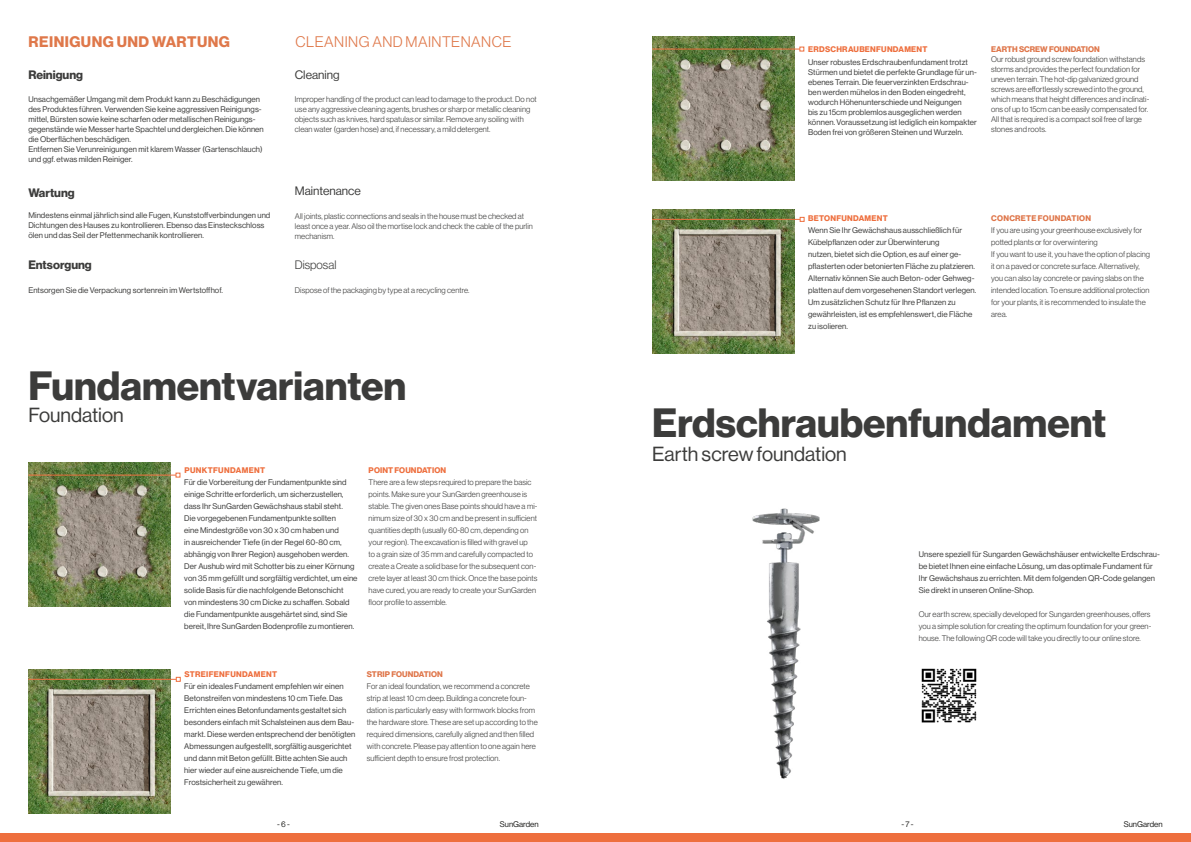
<style>
.page{position:relative;width:1191px;height:842px;background:#fff}
.page>*{position:absolute;margin:0;border:0;box-sizing:border-box;transform-origin:0 0}
.t1{font:700 40px "Neue Haas Display";color:#3c3c3b}
.t2{font:20px "Neue Haas Display";color:#3c3c3b}
.t3{font:300 15px "Neue Haas Display";letter-spacing:.03em;color:#df784a}
.t4{font:700 15px "Neue Haas Display";letter-spacing:.03em;color:#df784a}
.t5{font:700 12px "Neue Haas Display";color:#3c3c3b}
.t6{font:12px "Neue Haas Display";color:#3c3c3b}
.t7{font:300 12px "Neue Haas Display";color:#3c3c3b}
.t8{font:8px/12px "Neue Haas Display";letter-spacing:.01em;color:#3c3c3b}
.t9{font:300 8px/12px "Neue Haas Display";letter-spacing:.01em;color:#3c3c3b}
.t10{font:700 8px "Neue Haas Display";letter-spacing:.03em;color:#ee6f3e}
.t11{font:700 8px "Neue Haas Display";letter-spacing:.01em;color:#df764a}
.t12{font:8px "Neue Haas Display";color:#1d1d1b}
.t13{font:700 8px "Neue Haas Display";letter-spacing:.03em;color:#df764a}
.t14{font:700 8px "Neue Haas Display";letter-spacing:.01em;color:#ee6f3e}
</style>
<div class="page">
<div style="left:0;top:834px;width:1191px;height:8px;background:#ee6f3e"></div>
<img style="left:28px;top:462px;width:143px;height:144px">
<img style="left:28px;top:669px;width:143px;height:145px">
<hr style="left:28px;top:475px;width:148px;height:1px;background:#ee6f3e">
<svg style="left:175px;top:473px;width:5px;height:5px"></svg>
<hr style="left:28px;top:679px;width:148px;height:1px;background:#ee6f3e">
<svg style="left:176px;top:677px;width:5px;height:5px"></svg>
<img style="left:652px;top:36px;width:142px;height:144px">
<img style="left:652px;top:209px;width:142px;height:145px">
<hr style="left:652px;top:49px;width:148px;height:1px;background:#ee6f3e">
<svg style="left:799px;top:47px;width:5px;height:5px"></svg>
<hr style="left:652px;top:219px;width:148px;height:1px;background:#ee6f3e">
<svg style="left:799px;top:217px;width:5px;height:5px"></svg>
<img style="left:752px;top:508px;width:68px;height:271px">
<img style="left:921px;top:668px;width:56px;height:55px">
<h3 class="t4" style="left:29px;top:33px;width:203px">REINIGUNG UND WARTUNG</h3>
<h3 class="t5" style="left:28px;top:68px;width:56px">Reinigung</h3>
<h3 class="t3" style="left:296px;top:34px;width:217px">CLEANING AND MAINTENANCE</h3>
<h3 class="t6" style="left:295px;top:68px;width:46px">Cleaning</h3>
<p class="t8" style="left:28px;top:94px;width:237px;line-height:10px">Unsachgemäßer Umgang mit dem Produkt kann zu Beschädigungen des Produktes führen. Verwenden Sie keine aggressiven Reinigungs&shy;mittel, Bürsten sowie keine scharfen oder metallischen Reinigungs&shy;gegenstände wie Messer harte Spachtel und dergleichen. Die können die Oberflächen beschädigen.<br>Entfernen Sie Verunreinigungen mit klarem Wasser (Gartenschlauch) und ggf. etwas milden Reiniger.</p>
<p class="t9" style="left:295px;top:94px;width:243px;line-height:10px">Improper handling of the product can lead to damage to the product. Do not use any aggressive cleaning agents, brushes or sharp or metallic cleaning objects such as knives, hard spatulas or similar. Remove any soiling with clean water (garden hose) and, if necessary, a mild detergent.</p>
<h3 class="t5" style="left:28px;top:186px;width:48px">Wartung</h3>
<h3 class="t6" style="left:295px;top:184px;width:68px">Maintenance</h3>
<p class="t8" style="left:28px;top:210px;width:243px;line-height:10px">Mindestens einmal jährlich sind alle Fugen, Kunststoffverbindungen und<br>Dichtungen des Hauses zu kontrollieren. Ebenso das Einsteckschloss ölen und das Seil der Pfettenmechanik kontrollieren.</p>
<p class="t9" style="left:295px;top:211px;width:239px;line-height:10px">All joints, plastic connections and seals in the house must be checked at least once a year. Also oil the mortise lock and check the cable of the purlin mechanism.</p>
<h3 class="t5" style="left:28px;top:258px;width:65px">Entsorgung</h3>
<h3 class="t7" style="left:295px;top:258px;width:43px">Disposal</h3>
<p class="t8" style="left:28px;top:285px;width:196px">Entsorgen Sie die Verpackung sortenrein im Wertstoffhof.</p>
<p class="t9" style="left:295px;top:285px;width:176px">Dispose of the packaging by type at a recycling centre.</p>
<h1 class="t1" style="left:28px;top:363px;width:379px">Fundamentvarianten</h1>
<h2 class="t2" style="left:28px;top:404px;width:97px">Foundation</h2>
<p class="t10" style="left:184px;top:466px;width:82px">PUNKTFUNDAMENT</p>
<p class="t8" style="left:184px;top:477px;width:175px">Für die Vorbereitung der Fundamentpunkte sind einige Schritte erforderlich, um sicherzustellen, dass Ihr SunGarden Gewächshaus stabil steht.<br>Die vorgegebenen Fundamentpunkte sollten<br>eine Mindestgröße von 30 x 30 cm haben und<br>in ausreichender Tiefe (in der Regel 60-80 cm, abhängig von Ihrer Region) ausgehoben werden.<br>Der Aushub wird mit Schotter bis zu einer Körnung von 35 mm gefüllt und sorgfältig verdichtet, um eine solide Basis für die nachfolgende Betonschicht von mindestens 30 cm Dicke zu schaffen. Sobald die Fundamentpunkte ausgehärtet sind, sind Sie bereit, Ihre SunGarden Bodenprofile zu montieren.</p>
<p class="t14" style="left:369px;top:466px;width:79px">POINT FOUNDATION</p>
<p class="t9" style="left:369px;top:477px;width:170px">There are a few steps required to prepare the basic points. Make sure your SunGarden greenhouse is stable. The given ones Base points should have a mi&shy;nimum size of 30 x 30 cm and be present in sufficient quantities depth (usually 60-80 cm, depending on your region). The excavation is filled with gravel up<br>to a grain size of 35 mm and carefully compacted to create a Create a solid base for the subsequent con&shy;crete layer at least 30 cm thick. Once the base points have cured, you are ready to create your SunGarden floor profile to assemble.</p>
<p class="t10" style="left:184px;top:670px;width:94px">STREIFENFUNDAMENT</p>
<p class="t8" style="left:184px;top:681px;width:173px">Für ein ideales Fundament empfehlen wir einen Betonstreifen von mindestens 10 cm Tiefe. Das Errichten eines Betonfundaments gestaltet sich besonders einfach mit Schalsteinen aus dem Bau&shy;markt. Diese werden entsprechend der benötigten Abmessungen aufgestellt, sorgfältig ausgerichtet und dann mit Beton gefüllt. Bitte achten Sie auch hier wieder auf eine ausreichende Tiefe, um die Frostsicherheit zu gewähren.</p>
<p class="t11" style="left:367px;top:670px;width:78px">STRIP FOUNDATION</p>
<p class="t9" style="left:367px;top:681px;width:172px">For an ideal foundation, we recommend a concrete strip at least 10 cm deep. Building a concrete foun&shy;dation is particularly easy with formwork blocks from the hardware store. These are set up according to the required dimensions, carefully aligned and then filled with concrete. Please pay attention to one again here sufficient depth to ensure frost protection.</p>
<p class="t10" style="left:808px;top:45px;width:121px">ERDSCHRAUBENFUNDAMENT</p>
<p class="t8" style="left:808px;top:58px;width:170px;line-height:10px">Unser robustes Erdschraubenfundament trotzt Stürmen und bietet die perfekte Grundlage für un&shy;ebenes Terrain. Die feuerverzinkten Erdschrau&shy;ben werden mühelos in den Boden eingedreht, wodurch Höhenunterschiede und Neigungen<br>bis zu 15cm problemlos ausgeglichen werden können. Voraussetzung ist lediglich ein kompakter Boden frei von größeren Steinen und Wurzeln.</p>
<p class="t11" style="left:991px;top:45px;width:110px">EARTH SCREW FOUNDATION</p>
<p class="t9" style="left:991px;top:55px;width:160px;line-height:10px">Our robust ground screw foundation withstands storms and provides the perfect foundation for uneven terrain. The hot-dip galvanized ground screws are effortlessly screwed into the ground, which means that height differences and inclinati&shy;ons of up to 15cm can be easily compensated for.<br>All that is required is a compact soil free of large stones and roots.</p>
<p class="t10" style="left:808px;top:214px;width:81px">BETONFUNDAMENT</p>
<p class="t8" style="left:808px;top:225px;width:170px">Wenn Sie Ihr Gewächshaus ausschließlich für Kübelpflanzen oder zur Überwinterung<br>nutzen, bietet sich die Option, es auf einer ge&shy;pflasterten oder betonierten Fläche zu platzieren.<br>Alternativ können Sie auch Beton- oder Gehweg&shy;platten auf dem vorgesehenen Standort verlegen.<br>Um zusätzlichen Schutz für Ihre Pflanzen zu gewährleisten, ist es empfehlenswert, die Fläche zu isolieren.</p>
<p class="t13" style="left:991px;top:214px;width:101px">CONCRETE FOUNDATION</p>
<p class="t9" style="left:991px;top:225px;width:160px">If you are using your greenhouse exclusively for potted plants or for overwintering<br>If you want to use it, you have the option of placing it on a paved or concrete surface. Alternatively, you can also lay concrete or paving slabs on the intended location. To ensure additional protection for your plants, it is recommended to insulate the area.</p>
<h1 class="t1" style="left:652px;top:400px;width:455px">Erdschraubenfundament</h1>
<h2 class="t2" style="left:652px;top:443px;width:196px">Earth screw foundation</h2>
<p class="t8" style="left:918px;top:549px;width:243px">Unsere speziell für Sungarden Gewächshäuser entwickelte Erdschrau&shy;be bietet Ihnen eine einfache Lösung, um das optimale Fundament für Ihr Gewächshaus zu errichten. Mit dem folgenden QR-Code gelangen Sie direkt in unseren Online-Shop.</p>
<p class="t9" style="left:918px;top:609px;width:234px;text-align:justify">Our earth screw, specially developed for Sungarden greenhouses, offers you a simple solution for creating the optimum foundation for your green&shy;house. The following QR code will take you directly to our online store.</p>
<p class="t12" style="left:277px;top:819px;width:14px">- 6 -</p>
<p class="t12" style="left:500px;top:820px;width:40px">SunGarden</p>
<p class="t12" style="left:901px;top:819px;width:14px">- 7 -</p>
<p class="t12" style="left:1123px;top:820px;width:40px">SunGarden</p>
</div>
